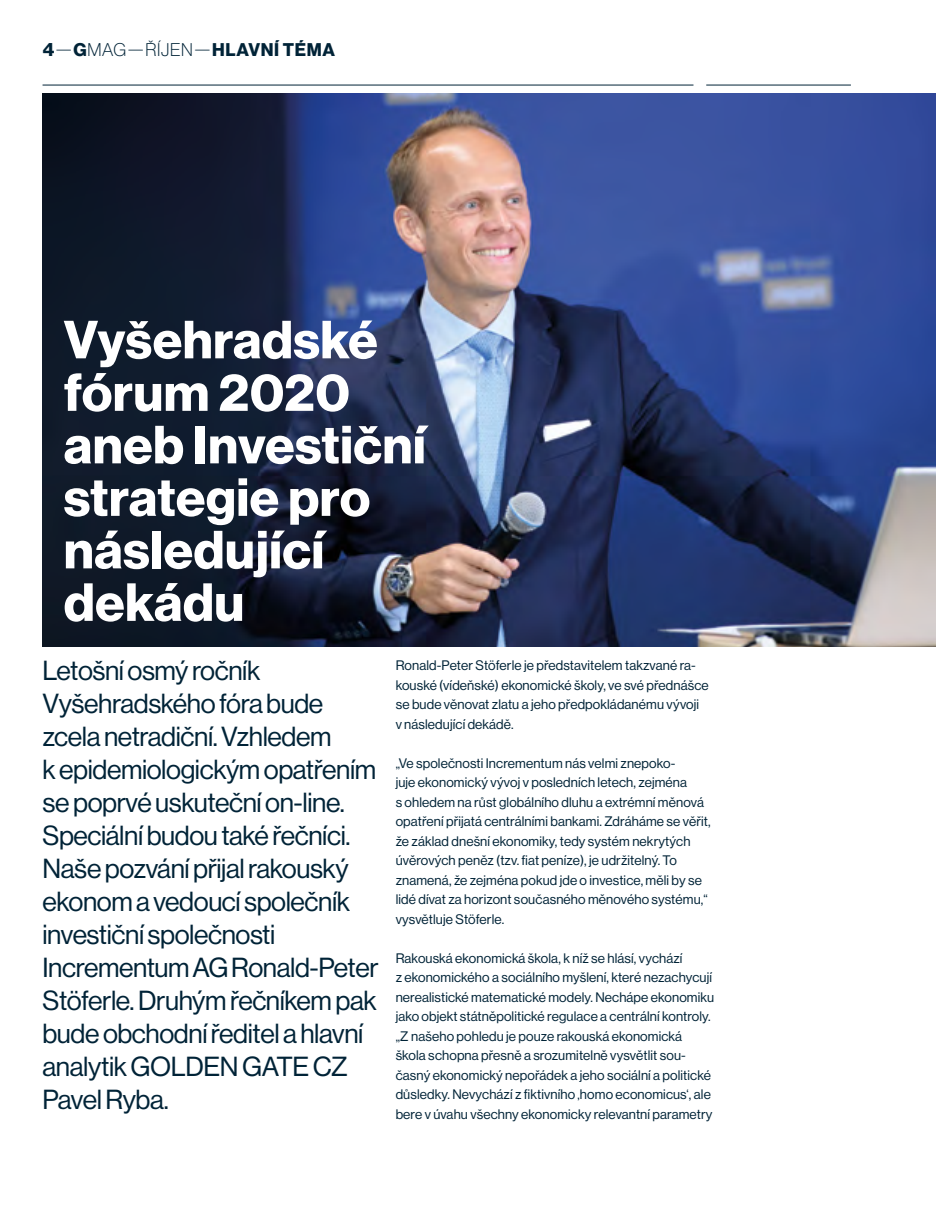
<style>
.page{position:relative;width:936px;height:1212px;background:#fff}
.page>*{position:absolute;margin:0;border:0;box-sizing:border-box;transform-origin:0 0}
.t1{font:52.5px/52.5px "N Haas Grotesk DS Pro 75 Bd";letter-spacing:.01em;color:#fff}
.t2{font:27px/33px "N Haas Grotesk DS Pro 55 Rg";letter-spacing:-.015em;color:#002337}
.t3{font:18px "N Haas Grotesk DS Pro 75 Bd";letter-spacing:.035em;color:#002337}
.t4{font:13.5px/19.5px "N Haas Grotesk DS Pro 55 Rg";letter-spacing:.01em;color:#002337}
.s1{font-family:"N Haas Grotesk DS Pro 35 X Lt"}
</style>
<div class="page">
<img style="left:43px;top:94px;width:892px;height:552px">
<hr style="left:43px;top:85px;width:650px;height:1px;background:#002337">
<hr style="left:706px;top:85px;width:144px;height:1px;background:#002337">
<h3 class="t3" style="left:43px;top:40px;width:294px">4<span class="s1">—</span>G<span class="s1">MAG—ŘÍJEN—</span>HLAVNÍ TÉMA</h3>
<h1 class="t1" style="left:64px;top:314px;width:363px">Vyšehradské fórum 2020 aneb Investiční strategie pro následující dekádu</h1>
<p class="t2" style="left:43px;top:654px;width:337px">Letošní osmý ročník<br>Vyšehradského fóra bude zcela netradiční. Vzhledem<br>k epidemiologickým opatřením se poprvé uskuteční on-line.<br>Speciální budou také řečníci.<br>Naše pozvání přijal rakouský ekonom a vedoucí společník investiční společnosti<br>Incrementum AG Ronald-Peter<br>Stöferle. Druhým řečníkem pak bude obchodní ředitel a hlavní analytik GOLDEN GATE CZ<br>Pavel Ryba.</p>
<p class="t4" style="left:395px;top:656px;width:314px">Ronald-Peter Stöferle je představitelem takzvané ra&shy;kouské (vídeňské) ekonomické školy, ve své přednášce se bude věnovat zlatu a jeho předpokládanému vývoji<br>v následující dekádě.</p>
<p class="t4" style="left:395px;top:753px;width:316px">„Ve společnosti Incrementum nás velmi znepoko-<br>juje ekonomický vývoj v posledních letech, zejména<br>s ohledem na růst globálního dluhu a extrémní měnová opatření přijatá centrálními bankami. Zdráháme se věřit, že základ dnešní ekonomiky, tedy systém nekrytých úvěrových peněz (tzv. fiat peníze), je udržitelný. To znamená, že zejména pokud jde o investice, měli by se lidé dívat za horizont současného měnového systému,“ vysvětluje Stöferle.</p>
<p class="t4" style="left:395px;top:948px;width:320px">Rakouská ekonomická škola, k níž se hlásí, vychází<br>z ekonomického a sociálního myšlení, které nezachycují nerealistické matematické modely. Nechápe ekonomiku jako objekt státněpolitické regulace a centrální kontroly. „Z našeho pohledu je pouze rakouská ekonomická škola schopna přesně a srozumitelně vysvětlit sou&shy;časný ekonomický nepořádek a jeho sociální a politické důsledky. Nevychází z fiktivního ‚homo economicus‘, ale bere v úvahu všechny ekonomicky relevantní parametry</p>
</div>
